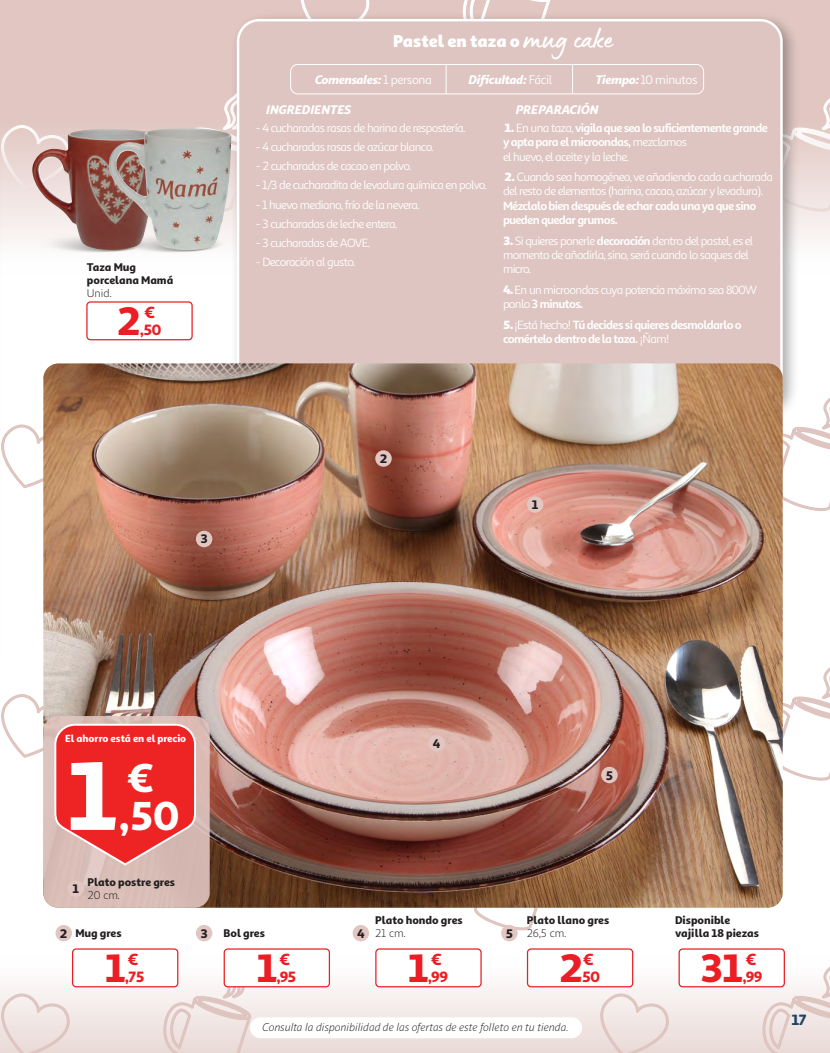
<style>
.page{position:relative;width:830px;height:1053px;background:#fff}
.page>*{position:absolute;margin:0;border:0;box-sizing:border-box;transform-origin:0 0}
.t1{font:900 98.12px "Sana Sans Alt";color:#fff}
.t2{font:900 40.62px "Sana Sans Alt";color:#fff}
.t3{font:900 40px "Sana Sans Alt";color:#ea1e24}
.t4{font:800 17.25px "Sana Sans Alt";color:#fff}
.t5{font:900 16.25px "Sana Sans Alt";color:#ea1e24}
.t6{font:900 15px "Sana Sans Alt";letter-spacing:-.035em;color:#ea1e24}
.t7{font:900 15px "Sana Sans Alt";color:#1c4569}
.t8{font:italic 900 12.5px "Sana Sans Alt";letter-spacing:-.035em;color:#fff}
.t9{font:12.5px "Sana Sans Alt";letter-spacing:-.03em;color:#fff}
.t10{font:900 12.5px "Sana Sans Alt";color:#231f20}
.t11{font:12px/14.4px "Sana Sans Alt";letter-spacing:-.05em;color:#fff}
.t12{font:700 12px/14.4px "Sana Sans Alt";letter-spacing:-.055em;color:#fff}
.Descriptivo_NORMAL{font:900 11.25px/13.1px "Sana Sans Alt";letter-spacing:-.005em;color:#231f20}
.t13{font:italic 11.25px "Sana Sans Alt";color:#231f20}
.Descriptivo_NORMAL-2{font:11.25px "Sana Sans Alt";color:#231f20}
.t14{font:900 10.25px "Sana Sans Alt";color:#fff}
.s1{font-family:"Lumios Marker";font-weight:400;font-size:30.62px}
.s2{font-weight:400;font-style:normal}
.s3{font-weight:900;font-style:italic}
.s4{font-weight:800}
.s5{font-weight:400}
.s6{font-weight:700}
</style>
<div class="page">
<div style="left:0;top:954px;width:829px;height:98px;background:linear-gradient(to bottom,#fff,#eadbd8)"></div>
<svg style="left:2px;top:424px;width:41px;height:65px"></svg>
<svg style="left:782px;top:398px;width:47px;height:113px"></svg>
<svg style="left:1px;top:992px;width:69px;height:60px;background:#eee1df"></svg>
<svg style="left:599px;top:992px;width:70px;height:60px;background:#eee1df"></svg>
<svg style="left:761px;top:964px;width:68px;height:88px"></svg>
<svg style="left:462px;top:907px;width:89px;height:23px"></svg>
<svg style="left:163px;top:949px;width:89px;height:103px"></svg>
<svg style="left:782px;top:665px;width:47px;height:116px"></svg>
<svg style="left:0;top:0;width:829px;height:253px;background:#e3cac5"></svg>
<svg style="left:1px;top:124px;width:69px;height:65px;background:#e9d6d3"></svg>
<svg style="left:462px;top:0;width:89px;height:12px"></svg>
<div style="left:163px;top:0;width:207px;height:128px;background:#e1c6c1"></div>
<svg style="left:799px;top:96px;width:30px;height:116px;background:#ebd9d6"></svg>
<hr style="left:0;top:135px;width:2px;height:553px;background:#231f20;opacity:.38">
<div style="left:230px;top:12px;width:569px;height:411px;background:#231f20;opacity:.38"></div>
<div style="left:238px;top:20px;width:543px;height:386px;background:#dec5c1;border-radius:21px"></div>
<div style="left:250px;top:1017px;width:332px;height:21px;background:#fff;border-radius:10px"></div>
<img style="left:43px;top:363px;width:739px;height:544px">
<div style="left:526px;top:496px;width:17px;height:17px;background:#e1c6c1;border-radius:50%"></div>
<div style="left:501px;top:924px;width:16px;height:17px;background:#e1c6c1;border-radius:50%"></div>
<div style="left:601px;top:766px;width:16px;height:17px;background:#e1c6c1;border-radius:50%"></div>
<div style="left:527px;top:948px;width:105px;height:38px;background:#fff;border-radius:4px"></div>
<div style="left:526px;top:948px;width:107px;height:39px;border:1px solid #ea1e24;border-radius:4px"></div>
<div style="left:43px;top:716px;width:167px;height:191px;background:#d8bcb5;border-radius:15px"></div>
<div style="left:68px;top:880px;width:16px;height:16px;background:#e1c6c1;border-radius:50%"></div>
<img style="left:136px;top:251px;width:76px;height:1px">
<img style="left:53px;top:251px;width:83px;height:1px">
<img style="left:31px;top:129px;width:75px;height:122px">
<img style="left:106px;top:128px;width:125px;height:123px">
<div style="left:86px;top:301px;width:107px;height:39px;border:1px solid #ea1e24;border-radius:4px"></div>
<div style="left:352px;top:924px;width:17px;height:17px;background:#e1c6c1;border-radius:50%"></div>
<div style="left:428px;top:735px;width:16px;height:16px;background:#e1c6c1;border-radius:50%"></div>
<div style="left:376px;top:948px;width:105px;height:38px;background:#fff;border-radius:4px"></div>
<div style="left:375px;top:948px;width:106px;height:39px;border:1px solid #ea1e24;border-radius:4px"></div>
<svg style="left:1px;top:649px;width:251px;height:218px"></svg>
<div style="left:678px;top:948px;width:106px;height:38px;background:#fff;border-radius:4px"></div>
<div style="left:678px;top:948px;width:106px;height:39px;border:1px solid #ea1e24;border-radius:4px"></div>
<div style="left:55px;top:924px;width:17px;height:17px;background:#e1c6c1;border-radius:50%"></div>
<div style="left:375px;top:450px;width:16px;height:16px;background:#e1c6c1;border-radius:50%"></div>
<div style="left:73px;top:948px;width:105px;height:38px;background:#fff;border-radius:4px"></div>
<div style="left:72px;top:948px;width:106px;height:39px;border:1px solid #ea1e24;border-radius:4px"></div>
<div style="left:196px;top:924px;width:16px;height:17px;background:#e1c6c1;border-radius:50%"></div>
<div style="left:196px;top:530px;width:16px;height:17px;background:#e1c6c1;border-radius:50%"></div>
<div style="left:224px;top:948px;width:105px;height:38px;background:#fff;border-radius:4px"></div>
<div style="left:223px;top:948px;width:107px;height:39px;border:1px solid #ea1e24;border-radius:4px"></div>
<div style="left:290px;top:64px;width:413px;height:30px;border:1px solid #fff;border-radius:7px"></div>
<hr style="left:445px;top:64px;width:1px;height:30px;background:#fff">
<hr style="left:572px;top:64px;width:1px;height:30px;background:#fff">
<p class="Descriptivo_NORMAL" style="left:87px;top:260px;width:88px">Taza Mug porcelana Mamá</p>
<p class="Descriptivo_NORMAL-2" style="left:87px;top:285px;width:26px">Unid.</p>
<h3 class="t3" style="left:117px;top:289px;width:26px">2</h3>
<h3 class="t5" style="left:144px;top:299px;width:12px">€</h3>
<p class="t6" style="left:140px;top:317px;width:23px">, 50</p>
<p class="t10" style="left:200px;top:529px;width:9px">3</p>
<p class="t4" style="left:393px;top:30px;width:221px">Pastel en taza o <span class="s1">mug cake</span></p>
<p class="t8" style="left:314px;top:70px;width:119px">Comensales: <span class="s2">1 persona</span></p>
<p class="t8" style="left:468px;top:70px;width:86px">Dificultad: <span class="s2">Fácil</span></p>
<p class="t9" style="left:595px;top:72px;width:104px"><span class="s3">Tiempo:</span> 10 minutos</p>
<p class="t8" style="left:265px;top:100px;width:87px">INGREDIENTES</p>
<p class="t8" style="left:515px;top:100px;width:85px">PREPARACIÓN</p>
<p class="t11" style="left:256px;top:120px;width:211px">- 4 cucharadas rasas de harina de respostería.</p>
<p class="t11" style="left:256px;top:140px;width:179px">- 4 cucharadas rasas de azúcar blanco.</p>
<p class="t11" style="left:256px;top:159px;width:157px">- 2 cucharadas de cacao en polvo.</p>
<p class="t11" style="left:256px;top:178px;width:232px">- 1/3 de cucharadita de levadura química en polvo.</p>
<p class="t11" style="left:256px;top:197px;width:165px">- 1 huevo mediano, frío de la nevera.</p>
<p class="t11" style="left:256px;top:216px;width:143px">- 3 cucharadas de leche entera.</p>
<p class="t11" style="left:256px;top:236px;width:116px">- 3 cucharadas de AOVE.</p>
<p class="t11" style="left:256px;top:255px;width:101px">- Decoración al gusto.</p>
<p class="t12" style="left:502px;top:120px;width:266px"><span class="s4">1.</span> <span class="s5">En una taza,</span> vigila que sea lo suficientemente grande y apta para el microondas, <span class="s5">mezclamos</span></p>
<p class="t11" style="left:502px;top:149px;width:127px">el huevo, el aceite y la leche.</p>
<p class="t11" style="left:502px;top:170px;width:271px"><span class="s4">2.</span> Cuando sea homogéneo, ve añadiendo cada cucharada del resto de elementos (harina, cacao, azúcar y levadura).<br><span class="s6">Mézclalo bien después de echar cada una ya que sino pueden quedar grumos.</span></p>
<p class="t11" style="left:502px;top:233px;width:252px"><span class="s4">3.</span> Si quieres ponerle <span class="s6">decoración</span> dentro del pastel, es el momento de añadirla, sino, será cuando lo saques del micro.</p>
<p class="t11" style="left:502px;top:283px;width:255px"><span class="s4">4.</span> En un microondas cuya potencia máxima sea 800W ponlo <span class="s6">3 minutos.</span></p>
<p class="t12" style="left:502px;top:317px;width:240px"><span class="s4">5.</span> <span class="s5">¡Está hecho!</span> Tú decides si quieres desmoldarlo o comértelo dentro de la taza. <span class="s5">¡Ñam!</span></p>
<p class="t10" style="left:379px;top:448px;width:9px">2</p>
<p class="t10" style="left:531px;top:495px;width:8px">1</p>
<p class="t14" style="left:65px;top:730px;width:123px">El ahorro está en el precio</p>
<h1 class="t1" style="left:66px;top:717px;width:54px">1</h1>
<p class="t2" style="left:126px;top:745px;width:29px">€</p>
<h2 class="t2" style="left:118px;top:783px;width:62px">,50</h2>
<p class="t10" style="left:432px;top:733px;width:9px">4</p>
<p class="t10" style="left:605px;top:765px;width:9px">5</p>
<p class="t10" style="left:73px;top:878px;width:8px">1</p>
<p class="Descriptivo_NORMAL" style="left:88px;top:874px;width:89px">Plato postre gres</p>
<p class="Descriptivo_NORMAL-2" style="left:88px;top:887px;width:34px">20 cm.</p>
<p class="t10" style="left:60px;top:923px;width:9px">2</p>
<p class="Descriptivo_NORMAL" style="left:75px;top:925px;width:48px">Mug gres</p>
<h3 class="t5" style="left:127px;top:946px;width:12px">€</h3>
<h3 class="t3" style="left:105px;top:935px;width:23px">1</h3>
<p class="t6" style="left:125px;top:964px;width:21px">, 75</p>
<p class="t10" style="left:200px;top:923px;width:9px">3</p>
<p class="Descriptivo_NORMAL" style="left:223px;top:925px;width:43px">Bol gres</p>
<p class="Descriptivo_NORMAL" style="left:375px;top:912px;width:89px">Plato hondo gres</p>
<p class="t10" style="left:357px;top:923px;width:9px">4</p>
<p class="Descriptivo_NORMAL-2" style="left:375px;top:925px;width:32px">21 cm.</p>
<p class="t10" style="left:505px;top:923px;width:9px">5</p>
<p class="Descriptivo_NORMAL" style="left:526px;top:912px;width:84px">Plato llano gres</p>
<p class="Descriptivo_NORMAL-2" style="left:526px;top:925px;width:41px">26,5 cm.</p>
<h3 class="t5" style="left:279px;top:946px;width:12px">€</h3>
<h3 class="t3" style="left:256px;top:935px;width:23px">1</h3>
<p class="t6" style="left:276px;top:964px;width:21px">, 95</p>
<h3 class="t5" style="left:431px;top:946px;width:12px">€</h3>
<h3 class="t3" style="left:407px;top:935px;width:23px">1</h3>
<p class="t6" style="left:427px;top:964px;width:22px">, 99</p>
<h3 class="t5" style="left:582px;top:946px;width:12px">€</h3>
<h3 class="t3" style="left:559px;top:935px;width:26px">2</h3>
<p class="t6" style="left:582px;top:964px;width:19px">50</p>
<p class="t13" style="left:262px;top:1019px;width:307px">Consulta la disponibilidad de las ofertas de este folleto en tu tienda.</p>
<p class="Descriptivo_NORMAL" style="left:674px;top:912px;width:85px">Disponible vajilla 18 piezas</p>
<h3 class="t3" style="left:699px;top:935px;width:45px">31</h3>
<h3 class="t5" style="left:745px;top:946px;width:12px">€</h3>
<p class="t6" style="left:742px;top:964px;width:22px">, 99</p>
<p class="t7" style="left:791px;top:1008px;width:17px">17</p>
</div>
